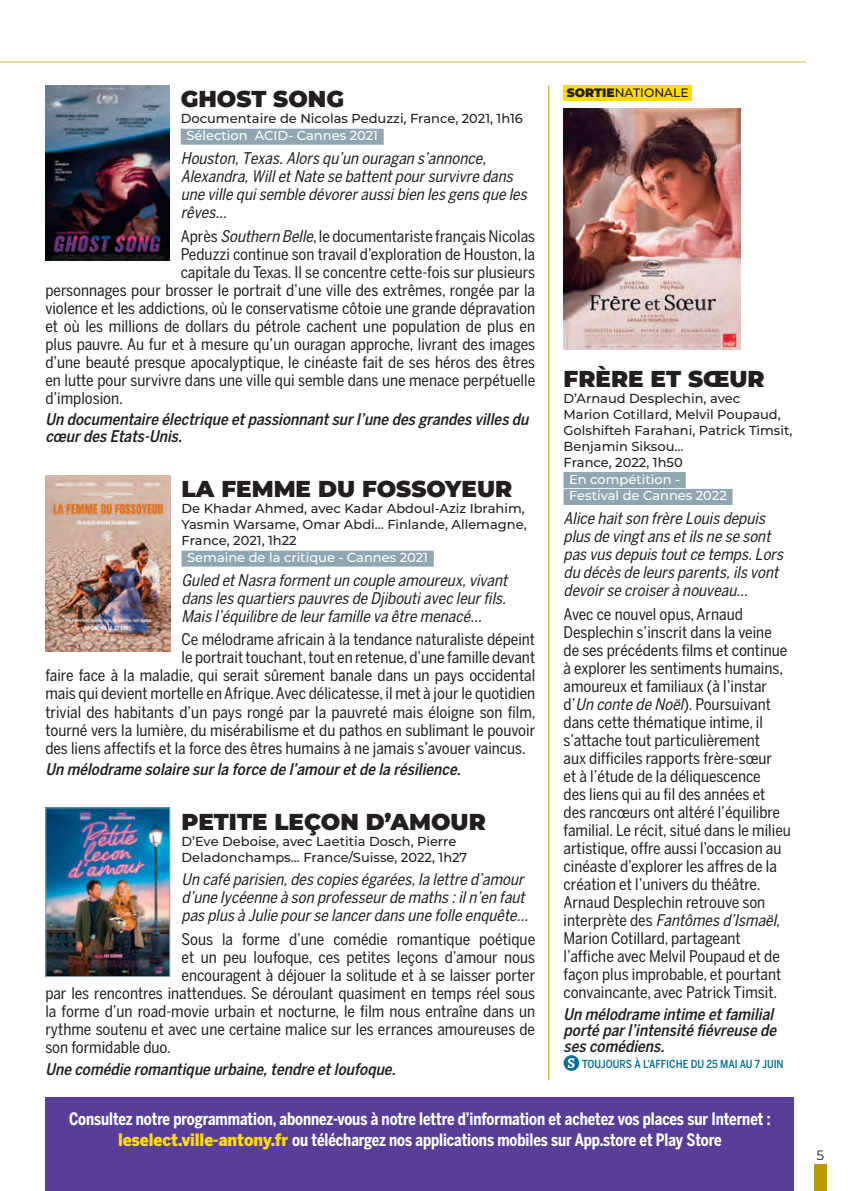
<style>
.page{position:relative;width:851px;height:1191px;background:#fff}
.page>*{position:absolute;margin:0;border:0;box-sizing:border-box;transform-origin:0 0}
.t1{font:900 23px "Montserrat";color:#231f20}
.t2{font:700 17px/20.4px "Benton Sans Cond";letter-spacing:-.005em;color:#fff;text-align:center;scale:.9 1}
.t3{font:16px/18px "Benton Sans Cond";color:#231f20}
.t4{font:italic 16px/18px "Benton Sans Cond";color:#231f20}
.t5{font:italic 500 16px/16px "Benton Sans Cond";color:#231f20}
.t6{font:13.6px "Montserrat";color:#231f20}
.t7{font:500 13px/16px "Montserrat";color:#231f20}
.t8{font:500 13px/16.8px "Montserrat";color:#fff}
.t9{font:500 12.2px "Montserrat";color:#231f20}
.t10{font:500 11px "Benton Sans Cond";color:#036f98}
.s1{font-weight:900}
.s2{font-style:italic}
.s3{font-family:"Benton Sans";font-weight:900;color:#ffdc01}
.s4{font-family:"Alegreya";font-weight:700;font-size:15px;color:#fff}
</style>
<div class="page">
<div style="left:814px;top:1164px;width:12px;height:27px;background:#bd9705"></div>
<hr style="left:548px;top:86px;width:1px;height:994px;background:#bd9705">
<hr style="left:0;top:62px;width:806px;height:1px;background:#cfae4c">
<div style="left:181px;top:129px;width:202px;height:16px;background:#91a6b1"></div>
<div style="left:181px;top:550px;width:252px;height:16px;background:#91a6b1"></div>
<img style="left:45px;top:85px;width:124px;height:175px">
<img style="left:45px;top:475px;width:125px;height:177px">
<img style="left:47px;top:809px;width:121px;height:166px">
<div style="left:45px;top:807px;width:125px;height:170px;border:1px solid #91a6b1"></div>
<div style="left:45px;top:1097px;width:749px;height:94px;background:#573e99"></div>
<div style="left:563px;top:472px;width:122px;height:16px;background:#91a6b1"></div>
<div style="left:563px;top:489px;width:169px;height:16px;background:#91a6b1"></div>
<div style="left:563px;top:1055px;width:16px;height:15px;background:#036f98;border-radius:50%"></div>
<img style="left:563px;top:108px;width:177px;height:242px">
<div style="left:563px;top:85px;width:128px;height:15px;background:#ffdc01"></div>
<p class="t9" style="left:566px;top:84px;width:123px"><span class="s1">SORTIE</span>NATIONALE</p>
<h1 class="t1" style="left:181px;top:82px;width:165px">GHOST SONG</h1>
<p class="t7" style="left:181px;top:110px;width:343px">Documentaire de Nicolas Peduzzi, France, 2021, 1h16</p>
<p class="t8" style="left:186px;top:127px;width:193px">Sélection ACID- Cannes 2021</p>
<p class="t4" style="left:181px;top:149px;width:347px">Houston, Texas. Alors qu’un ouragan s’annonce, Alexandra, Will et Nate se battent pour survivre dans une ville qui semble dévorer aussi bien les gens que les rêves…</p>
<p class="t3" style="left:181px;top:227px;width:356px">Après <span class="s2">Southern Belle</span>, le documentariste français Nicolas</p>
<p class="t3" style="left:181px;top:245px;width:356px">Peduzzi continue son travail d’exploration de Houston, la</p>
<p class="t3" style="left:181px;top:263px;width:356px">capitale du Texas. Il se concentre cette-fois sur plusieurs</p>
<p class="t3" style="left:45px;top:281px;width:491px">personnages pour brosser le portrait d’une ville des extrêmes, rongée par la</p>
<p class="t3" style="left:45px;top:299px;width:491px">violence et les addictions, où le conservatisme côtoie une grande dépravation</p>
<p class="t3" style="left:45px;top:317px;width:491px">et où les millions de dollars du pétrole cachent une population de plus en</p>
<p class="t3" style="left:45px;top:335px;width:491px">plus pauvre. Au fur et à mesure qu’un ouragan approche, livrant des images</p>
<p class="t3" style="left:45px;top:353px;width:491px">d’une beauté presque apocalyptique, le cinéaste fait de ses héros des êtres</p>
<p class="t3" style="left:45px;top:371px;width:491px">en lutte pour survivre dans une ville qui semble dans une menace perpétuelle</p>
<p class="t3" style="left:45px;top:389px;width:79px">d’implosion.</p>
<p class="t5" style="left:45px;top:411px;width:484px">Un documentaire électrique et passionnant sur l’une des grandes villes du cœur des Etats-Unis.</p>
<h1 class="t1" style="left:181px;top:472px;width:332px">LA FEMME DU FOSSOYEUR</h1>
<p class="t7" style="left:181px;top:500px;width:346px">De Khadar Ahmed, avec Kadar Abdoul-Aziz Ibrahim,<br>Yasmin Warsame, Omar Abdi… Finlande, Allemagne,<br>France, 2021, 1h22</p>
<p class="t8" style="left:187px;top:548px;width:242px">Semaine de la critique - Cannes 2021</p>
<p class="t4" style="left:181px;top:571px;width:327px;text-align:justify">Guled et Nasra forment un couple amoureux, vivant dans les quartiers pauvres de Djibouti avec leur fils.<br>Mais l’équilibre de leur famille va être menacé…</p>
<p class="t3" style="left:181px;top:630px;width:355px">Ce mélodrame africain à la tendance naturaliste dépeint</p>
<p class="t3" style="left:181px;top:648px;width:355px">le portrait touchant, tout en retenue, d’une famille devant</p>
<p class="t3" style="left:45px;top:666px;width:491px">faire face à la maladie, qui serait sûrement banale dans un pays occidental</p>
<p class="t3" style="left:45px;top:684px;width:491px">mais qui devient mortelle en Afrique. Avec délicatesse, il met à jour le quotidien</p>
<p class="t3" style="left:45px;top:702px;width:491px">trivial des habitants d’un pays rongé par la pauvreté mais éloigne son film,</p>
<p class="t3" style="left:45px;top:720px;width:491px">tourné vers la lumière, du misérabilisme et du pathos en sublimant le pouvoir</p>
<p class="t3" style="left:45px;top:738px;width:482px">des liens affectifs et la force des êtres humains à ne jamais s’avouer vaincus.</p>
<p class="t5" style="left:45px;top:761px;width:416px">Un mélodrame solaire sur la force de l’amour et de la résilience.</p>
<h1 class="t1" style="left:181px;top:804px;width:306px">PETITE LEÇON D’AMOUR</h1>
<p class="t7" style="left:181px;top:832px;width:287px">D’Eve Deboise, avec Laetitia Dosch, Pierre<br>Deladonchamps… France/Suisse, 2022, 1h27</p>
<p class="t4" style="left:181px;top:870px;width:348px">Un café parisien, des copies égarées, la lettre d’amour d’une lycéenne à son professeur de maths : il n’en faut pas plus à Julie pour se lancer dans une folle enquête…</p>
<p class="t3" style="left:181px;top:930px;width:355px">Sous la forme d’une comédie romantique poétique</p>
<p class="t3" style="left:181px;top:948px;width:355px">et un peu loufoque, ces petites leçons d’amour nous</p>
<p class="t3" style="left:181px;top:966px;width:355px">encouragent à déjouer la solitude et à se laisser porter</p>
<p class="t3" style="left:45px;top:984px;width:491px">par les rencontres inattendues. Se déroulant quasiment en temps réel sous</p>
<p class="t3" style="left:45px;top:1002px;width:491px">la forme d’un road-movie urbain et nocturne, le film nous entraîne dans un</p>
<p class="t3" style="left:45px;top:1020px;width:491px">rythme soutenu et avec une certaine malice sur les errances amoureuses de</p>
<p class="t3" style="left:45px;top:1038px;width:127px">son formidable duo.</p>
<p class="t5" style="left:45px;top:1061px;width:351px">Une comédie romantique urbaine, tendre et loufoque.</p>
<p class="t2" style="left:69px;top:1108px;width:780px">Consultez notre programmation, abonnez-vous à notre lettre d’information et achetez vos places sur Internet : <span class="s3">leselect.ville-antony.fr</span> ou téléchargez nos applications mobiles sur App.store et Play Store</p>
<h1 class="t1" style="left:563px;top:361px;width:203px">FRÈRE ET SŒUR</h1>
<p class="t7" style="left:563px;top:389px;width:230px">D’Arnaud Desplechin, avec<br>Marion Cotillard, Melvil Poupaud,<br>Golshifteh Farahani, Patrick Timsit,<br>Benjamin Siksou…<br>France, 2022, 1h50</p>
<p class="t8" style="left:569px;top:470px;width:159px">En compétition -<br>Festival de Cannes 2022</p>
<p class="t4" style="left:563px;top:509px;width:221px">Alice hait son frère Louis depuis plus de vingt ans et ils ne se sont pas vus depuis tout ce temps. Lors du décès de leurs parents, ils vont devoir se croiser à nouveau…</p>
<p class="t3" style="left:563px;top:605px;width:229px">Avec ce nouvel opus, Arnaud Desplechin s’inscrit dans la veine de ses précédents films et continue à explorer les sentiments humains, amoureux et familiaux (à l’instar d’<span class="s2">Un conte de Noël</span>). Poursuivant dans cette thématique intime, il s’attache tout particulièrement<br>aux difficiles rapports frère-sœur<br>et à l’étude de la déliquescence<br>des liens qui au fil des années et des rancœurs ont altéré l’équilibre familial. Le récit, situé dans le milieu artistique, offre aussi l’occasion au cinéaste d’explorer les affres de la création et l’univers du théâtre.<br>Arnaud Desplechin retrouve son interprète des <span class="s2">Fantômes d’Ismaël, </span>Marion Cotillard, partageant l’affiche avec Melvil Poupaud et de façon plus improbable, et pourtant convaincante, avec Patrick Timsit.</p>
<p class="t5" style="left:563px;top:1005px;width:214px">Un mélodrame intime et familial porté par l’intensité fiévreuse de ses comédiens.</p>
<p class="t10" style="left:567px;top:1057px;width:217px"><span class="s4">S</span> TOUJOURS À L’AFFICHE DU 25 MAI AU 7 JUIN</p>
<p class="t6" style="left:816px;top:1145px;width:9px">5</p>
</div>
